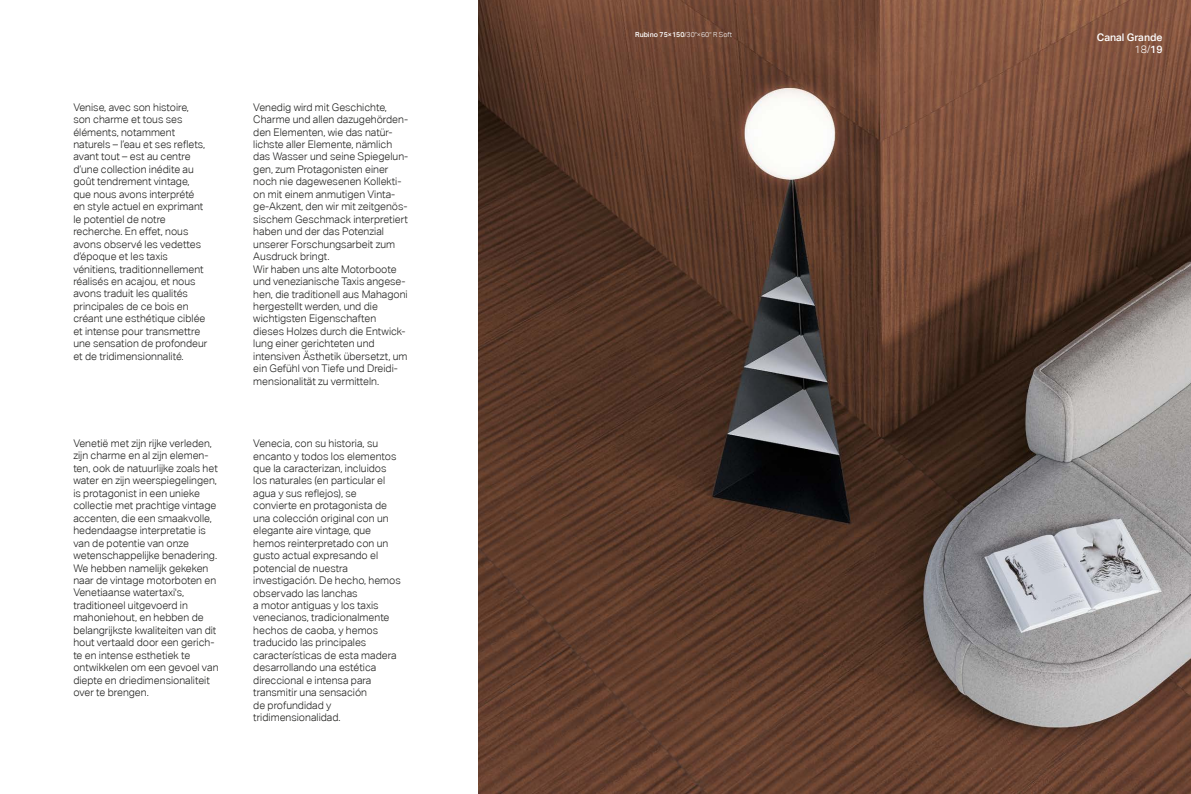
<style>
.page{position:relative;width:1191px;height:794px;background:#fff}
.page>*{position:absolute;margin:0;border:0;box-sizing:border-box;transform-origin:0 0}
.t1{font:300 10.5px/12.5px "Aktiv Grotesk Corp";color:#1d1d1b}
.t2{font:500 10.5px/12.5px "Aktiv Grotesk Corp";color:#fff;text-align:right}
.t3{font:300 7px "Aktiv Grotesk Corp";color:#fff}
.s1{font-weight:500}
.s2{font-weight:300}
</style>
<div class="page">
<img style="left:478px;top:0;width:713px;height:794px">
<p class="t1" style="left:73px;top:101px;width:136px">Venise, avec son histoire, son charme et tous ses éléments, notamment naturels – l’eau et ses reflets, avant tout – est au centre d’une collection inédite au goût tendrement vintage, que nous avons interprété en style actuel en exprimant le potentiel de notre recherche. En effet, nous avons observé les vedettes d’époque et les taxis vénitiens, traditionnellement réalisés en acajou, et nous avons traduit les qualités principales de ce bois en créant une esthétique ciblée et intense pour transmettre une sensation de profondeur et de tridimensionnalité.</p>
<p class="t1" style="left:253px;top:101px;width:156px">Venedig wird mit Geschichte,<br>Charme und allen dazugehörden&shy;den Elementen, wie das natür&shy;lichste aller Elemente, nämlich das Wasser und seine Spiegelun&shy;gen, zum Protagonisten einer noch nie dagewesenen Kollekti&shy;on mit einem anmutigen Vinta&shy;ge-Akzent, den wir mit zeitgenös&shy;sischem Geschmack interpretiert haben und der das Potenzial unserer Forschungsarbeit zum<br>Ausdruck bringt.<br>Wir haben uns alte Motorboote und venezianische Taxis angese&shy;hen, die traditionell aus Mahagoni hergestellt werden, und die wichtigsten Eigenschaften dieses Holzes durch die Entwick&shy;lung einer gerichteten und intensiven Ästhetik übersetzt, um ein Gefühl von Tiefe und Dreidi&shy;mensionalität zu vermitteln.</p>
<p class="t1" style="left:73px;top:437px;width:147px">Venetië met zijn rijke verleden, zijn charme en al zijn elemen&shy;ten, ook de natuurlijke zoals het water en zijn weerspiegelingen, is protagonist in een unieke collectie met prachtige vintage accenten, die een smaakvolle, hedendaagse interpretatie is van de potentie van onze wetenschappelijke benadering.<br>We hebben namelijk gekeken naar de vintage motorboten en<br>Venetiaanse watertaxi's, traditioneel uitgevoerd in mahoniehout, en hebben de belangrijkste kwaliteiten van dit hout vertaald door een gerich&shy;te en intense esthetiek te ontwikkelen om een gevoel van diepte en driedimensionaliteit over te brengen.</p>
<p class="t1" style="left:253px;top:437px;width:149px">Venecia, con su historia, su encanto y todos los elementos que la caracterizan, incluidos los naturales (en particular el agua y sus reflejos), se convierte en protagonista de una colección original con un elegante aire vintage, que hemos reinterpretado con un gusto actual expresando el potencial de nuestra investigación. De hecho, hemos observado las lanchas<br>a motor antiguas y los taxis venecianos, tradicionalmente hechos de caoba, y hemos traducido las principales características de esta madera desarrollando una estética direccional e intensa para transmitir una sensación<br>de profundidad y tridimensionalidad.</p>
<p class="t3" style="left:635px;top:30px;width:98px"><span class="s1">Rubino 75×150</span>/30"×60" R Soft</p>
<p class="t2" style="left:1096px;top:31px;width:67px">Canal Grande<br><span class="s2">18/</span>19</p>
</div>
